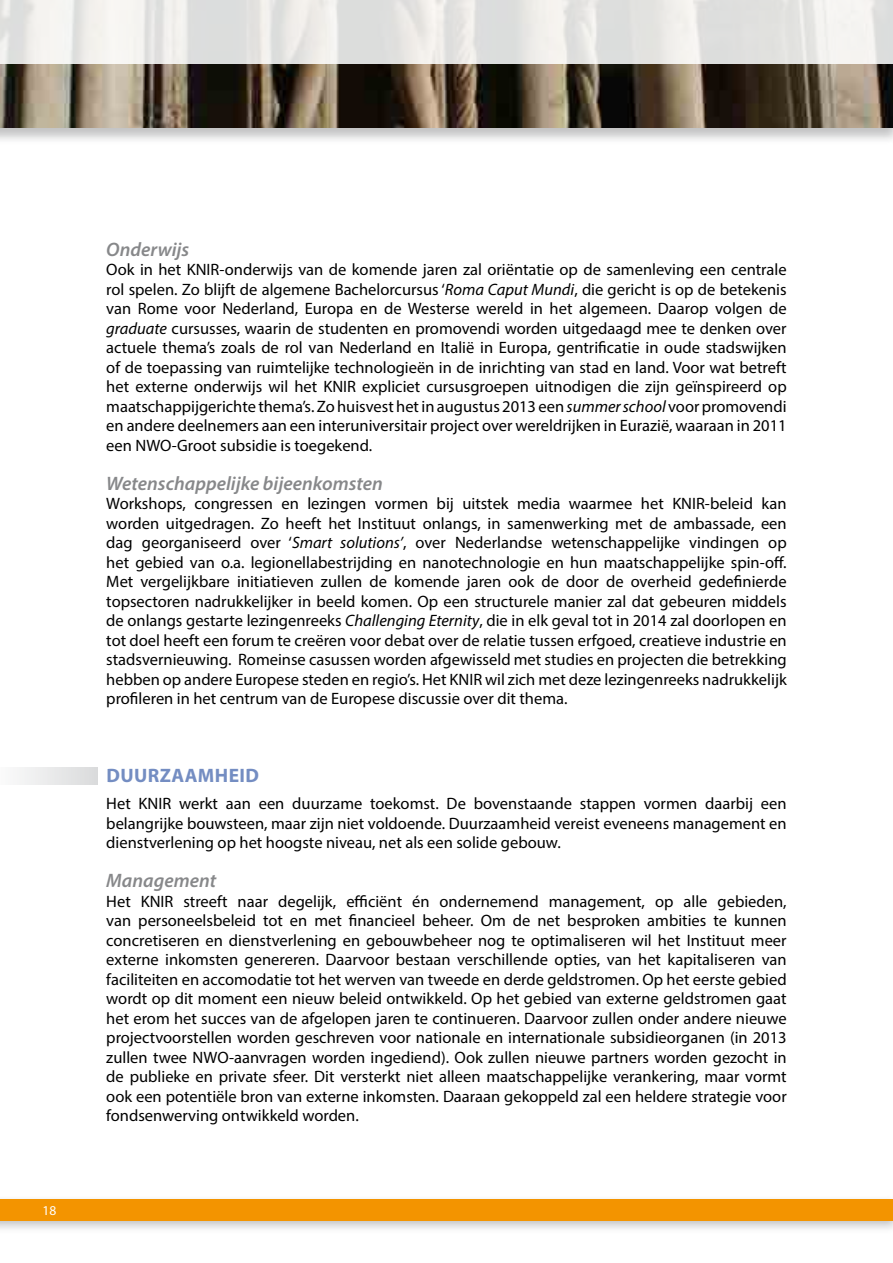
<style>
.page{position:relative;width:893px;height:1263px;background:#fff}
.page>*{position:absolute;margin:0;border:0;box-sizing:border-box;transform-origin:0 0}
.t1{font:italic 600 19.5px "Myriad Pro";color:#87888a}
.t2{font:700 19.5px "Myriad Pro";color:#748dc2}
.t3{font:16.5px/19.5px "Myriad Pro";color:#000;text-align:justify}
.t4{font:13.5px "Myriad Pro";color:#fff}
.s1{font-style:italic}
</style>
<div class="page">
<div style="left:0;top:1194px;width:893px;height:40px;background:#87888a;opacity:.5"></div>
<div style="left:0;top:1199px;width:893px;height:21px;background:#f39400"></div>
<div style="left:0;top:767px;width:98px;height:17px;background:linear-gradient(to right,#fbfbfb,#dadbdc)"></div>
<div style="left:0;top:0;width:893px;height:145px;background:#87888a;opacity:.5"></div>
<img style="left:0;top:64px;width:893px;height:64px">
<svg style="left:0;top:0;width:893px;height:64px;fill:#e4e3e1"></svg>
<p class="t4" style="left:43px;top:1202px;width:15px">18</p>
<p class="t1" style="left:106px;top:237px;width:84px">Onderwijs</p>
<p class="t3" style="left:106px;top:260px;width:682px">Ook in het KNIR-onderwijs van de komende jaren zal oriëntatie op de samenleving een centrale rol spelen. Zo blijft de algemene Bachelorcursus ‘<span class="s1">Roma Caput Mundi</span>, die gericht is op de betekenis van Rome voor Nederland, Europa en de Westerse wereld in het algemeen. Daarop volgen de <span class="s1">graduate</span> cursusses, waarin de studenten en promovendi worden uitgedaagd mee te denken over actuele thema’s zoals de rol van Nederland en Italië in Europa, gentrificatie in oude stadswijken of de toepassing van ruimtelijke technologieën in de inrichting van stad en land. Voor wat betreft het externe onderwijs wil het KNIR expliciet cursusgroepen uitnodigen die zijn geïnspireerd op maatschappijgerichte thema’s. Zo huisvest het in augustus 2013 een <span class="s1">summer school</span> voor promovendi en andere deelnemers aan een interuniversitair project over wereldrijken in Eurazië, waaraan in 2011 een NWO-Groot subsidie is toegekend.</p>
<p class="t1" style="left:106px;top:471px;width:278px">Wetenschappelijke bijeenkomsten</p>
<p class="t3" style="left:106px;top:494px;width:682px">Workshops, congressen en lezingen vormen bij uitstek media waarmee het KNIR-beleid kan worden uitgedragen. Zo heeft het Instituut onlangs, in samenwerking met de ambassade, een dag georganiseerd over ‘<span class="s1">Smart solutions’</span>, over Nederlandse wetenschappelijke vindingen op het gebied van o.a. legionellabestrijding en nanotechnologie en hun maatschappelijke spin-off.<br>Met vergelijkbare initiatieven zullen de komende jaren ook de door de overheid gedefinierde topsectoren nadrukkelijker in beeld komen. Op een structurele manier zal dat gebeuren middels de onlangs gestarte lezingenreeks <span class="s1">Challenging Eternity</span>, die in elk geval tot in 2014 zal doorlopen en tot doel heeft een forum te creëren voor debat over de relatie tussen erfgoed, creatieve industrie en stadsvernieuwing. Romeinse casussen worden afgewisseld met studies en projecten die betrekking hebben op andere Europese steden en regio’s. Het KNIR wil zich met deze lezingenreeks nadrukkelijk profileren in het centrum van de Europese discussie over dit thema.</p>
<p class="t2" style="left:106px;top:763px;width:14px">DUUR</p>
<p class="t2" style="left:160px;top:763px;width:27px">ZAAM</p>
<p class="t2" style="left:215px;top:763px;width:46px">HEID</p>
<p class="t3" style="left:106px;top:794px;width:682px">Het KNIR werkt aan een duurzame toekomst. De bovenstaande stappen vormen daarbij een belangrijke bouwsteen, maar zijn niet voldoende. Duurzaamheid vereist eveneens management en dienstverlening op het hoogste niveau, net als een solide gebouw.</p>
<p class="t1" style="left:106px;top:868px;width:111px">Management</p>
<p class="t3" style="left:106px;top:891px;width:682px">Het KNIR streeft naar degelijk, efficiënt én ondernemend management, op alle gebieden, van personeelsbeleid tot en met financieel beheer. Om de net besproken ambities te kunnen concretiseren en dienstverlening en gebouwbeheer nog te optimaliseren wil het Instituut meer externe inkomsten genereren. Daarvoor bestaan verschillende opties, van het kapitaliseren van faciliteiten en accomodatie tot het werven van tweede en derde geldstromen. Op het eerste gebied wordt op dit moment een nieuw beleid ontwikkeld. Op het gebied van externe geldstromen gaat het erom het succes van de afgelopen jaren te continueren. Daarvoor zullen onder andere nieuwe projectvoorstellen worden geschreven voor nationale en internationale subsidieorganen (in 2013 zullen twee NWO-aanvragen worden ingediend). Ook zullen nieuwe partners worden gezocht in de publieke en private sfeer. Dit versterkt niet alleen maatschappelijke verankering, maar vormt ook een potentiële bron van externe inkomsten. Daaraan gekoppeld zal een heldere strategie voor fondsenwerving ontwikkeld worden.</p>
</div>
